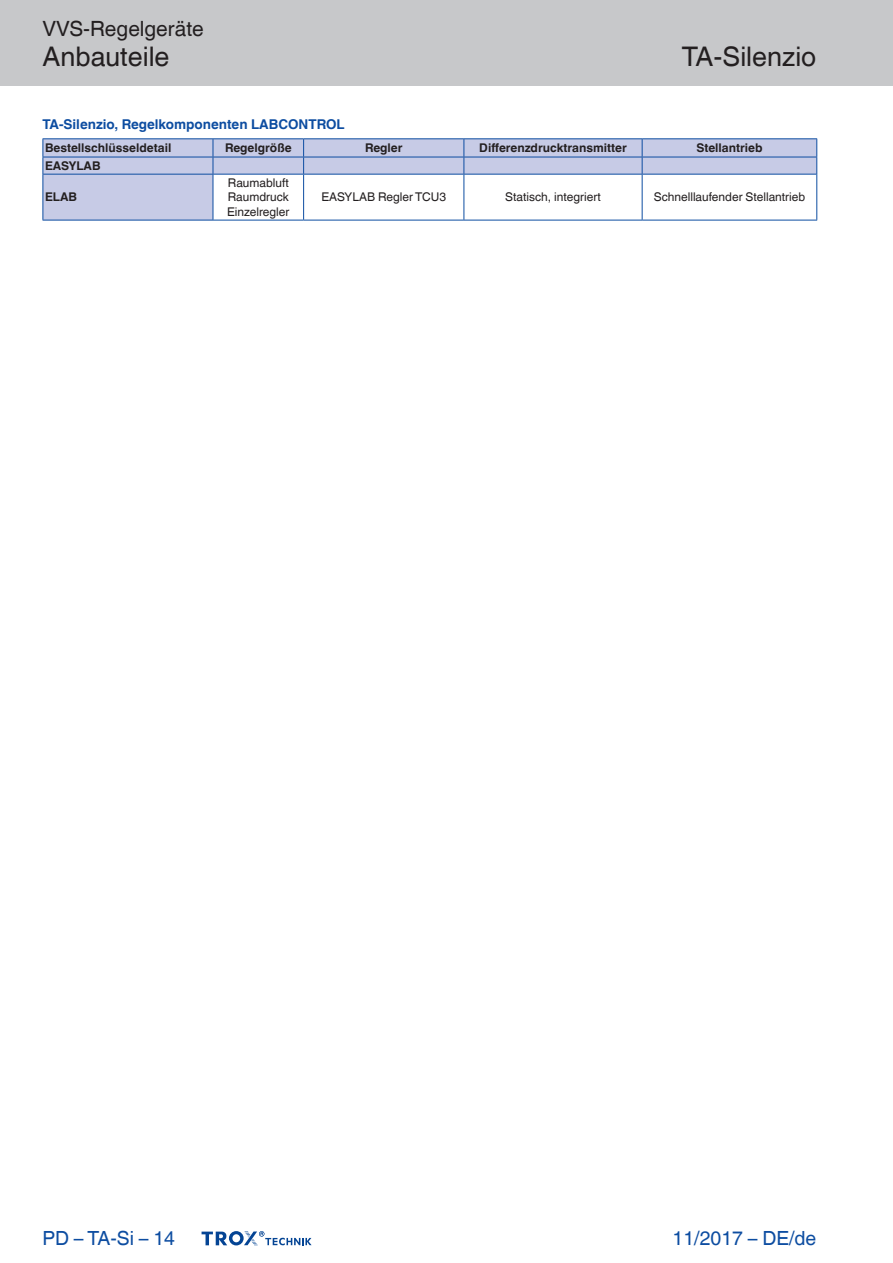
<style>
.page{position:relative;width:893px;height:1263px;background:#fff}
.page>*{position:absolute;margin:0;border:0;box-sizing:border-box;transform-origin:0 0}
.Navigation_3{font:27px "TROX Helvetica";color:#231f20}
.Navigation_2{font:27px "TROX Helvetica";color:#231f20}
.Navigation_1{font:21px "TROX Helvetica";color:#231f20}
.date{font:19.5px "TROX Helvetica";color:#0d4da1}
.pagina_li-re{font:19.5px "TROX Helvetica";color:#0d4da1}
.table_title{font:700 13.5px "TROX Helvetica";color:#0d4da1}
.table_head_h-centr_v{font:12px/14.4px "TROX Helvetica";color:#231f20;text-align:justify}
.table_head_h-centr_v-2{font:700 12px "TROX Helvetica";color:#231f20}
.table_copy_h-cent_v{font:700 12px "TROX Helvetica";color:#231f20}
</style>
<div class="page">
<div style="left:0;top:0;width:893px;height:85px;background:#c7c8ca"></div>
<svg style="left:202px;top:1231px;width:110px;height:15px"></svg>
<svg style="left:44px;top:139px;width:772px;height:81px;fill:#c7cbe6"></svg>
<svg style="left:303px;top:139px;width:1px;height:35px"></svg>
<svg style="left:464px;top:139px;width:1px;height:35px"></svg>
<svg style="left:642px;top:139px;width:1px;height:35px"></svg>
<hr style="left:213px;top:175px;width:1px;height:45px;background:#0d4da1">
<hr style="left:303px;top:175px;width:1px;height:45px;background:#0d4da1">
<hr style="left:464px;top:175px;width:1px;height:45px;background:#0d4da1">
<hr style="left:642px;top:175px;width:1px;height:45px;background:#0d4da1">
<svg style="left:213px;top:139px;width:1px;height:35px"></svg>
<hr style="left:213px;top:138px;width:91px;height:1px;background:#0d4da1">
<hr style="left:213px;top:157px;width:91px;height:1px;background:#0d4da1">
<hr style="left:304px;top:138px;width:160px;height:1px;background:#0d4da1">
<hr style="left:304px;top:157px;width:160px;height:1px;background:#0d4da1">
<hr style="left:464px;top:138px;width:178px;height:1px;background:#0d4da1">
<hr style="left:464px;top:157px;width:178px;height:1px;background:#0d4da1">
<hr style="left:642px;top:138px;width:175px;height:1px;background:#0d4da1">
<hr style="left:642px;top:157px;width:175px;height:1px;background:#0d4da1">
<svg style="left:816px;top:139px;width:1px;height:35px"></svg>
<hr style="left:43px;top:174px;width:170px;height:1px;background:#0d4da1">
<hr style="left:43px;top:174px;width:1px;height:46px;background:#0d4da1">
<hr style="left:43px;top:220px;width:170px;height:1px;background:#0d4da1">
<hr style="left:213px;top:174px;width:91px;height:1px;background:#0d4da1">
<hr style="left:213px;top:220px;width:91px;height:1px;background:#0d4da1">
<hr style="left:304px;top:174px;width:160px;height:1px;background:#0d4da1">
<hr style="left:304px;top:220px;width:160px;height:1px;background:#0d4da1">
<hr style="left:464px;top:174px;width:178px;height:1px;background:#0d4da1">
<hr style="left:464px;top:220px;width:178px;height:1px;background:#0d4da1">
<hr style="left:642px;top:174px;width:174px;height:1px;background:#0d4da1">
<hr style="left:642px;top:220px;width:175px;height:1px;background:#0d4da1">
<hr style="left:816px;top:174px;width:1px;height:46px;background:#0d4da1">
<hr style="left:43px;top:138px;width:170px;height:1px;background:#0d4da1">
<svg style="left:43px;top:138px;width:8px;height:36px"></svg>
<hr style="left:43px;top:157px;width:170px;height:1px;background:#0d4da1">
<p class="Navigation_1" style="left:43px;top:17px;width:163px">VVS-Regelgeräte</p>
<p class="Navigation_2" style="left:43px;top:41px;width:129px">Anbauteile</p>
<p class="Navigation_3" style="left:682px;top:41px;width:136px">TA-Silenzio</p>
<p class="table_title" style="left:43px;top:116px;width:304px">TA-Silenzio, Regelkomponenten LABCONTROL</p>
<p class="table_head_h-centr_v-2" style="left:45px;top:141px;width:128px">Bestellschlüsseldetail</p>
<p class="table_head_h-centr_v-2" style="left:225px;top:141px;width:68px">Regelgröße</p>
<p class="table_head_h-centr_v-2" style="left:365px;top:141px;width:39px">Regler</p>
<p class="table_head_h-centr_v-2" style="left:479px;top:141px;width:149px">Differenzdrucktransmitter</p>
<p class="table_head_h-centr_v-2" style="left:696px;top:141px;width:68px">Stellantrieb</p>
<p class="table_copy_h-cent_v" style="left:45px;top:159px;width:57px">EASYLAB</p>
<p class="table_copy_h-cent_v" style="left:45px;top:190px;width:34px">ELAB</p>
<p class="table_head_h-centr_v" style="left:227px;top:176px;width:64px">Raumabluft Raumdruck Einzelregler</p>
<p class="table_head_h-centr_v" style="left:321px;top:190px;width:126px">EASYLAB Regler TCU3</p>
<p class="table_head_h-centr_v" style="left:505px;top:190px;width:97px">Statisch, integriert</p>
<p class="table_head_h-centr_v" style="left:654px;top:190px;width:153px">Schnelllaufender Stellantrieb</p>
<p class="pagina_li-re" style="left:43px;top:1227px;width:134px">PD – TA-Si – 14</p>
<p class="date" style="left:673px;top:1227px;width:145px">11/2017 – DE/de</p>
</div>
